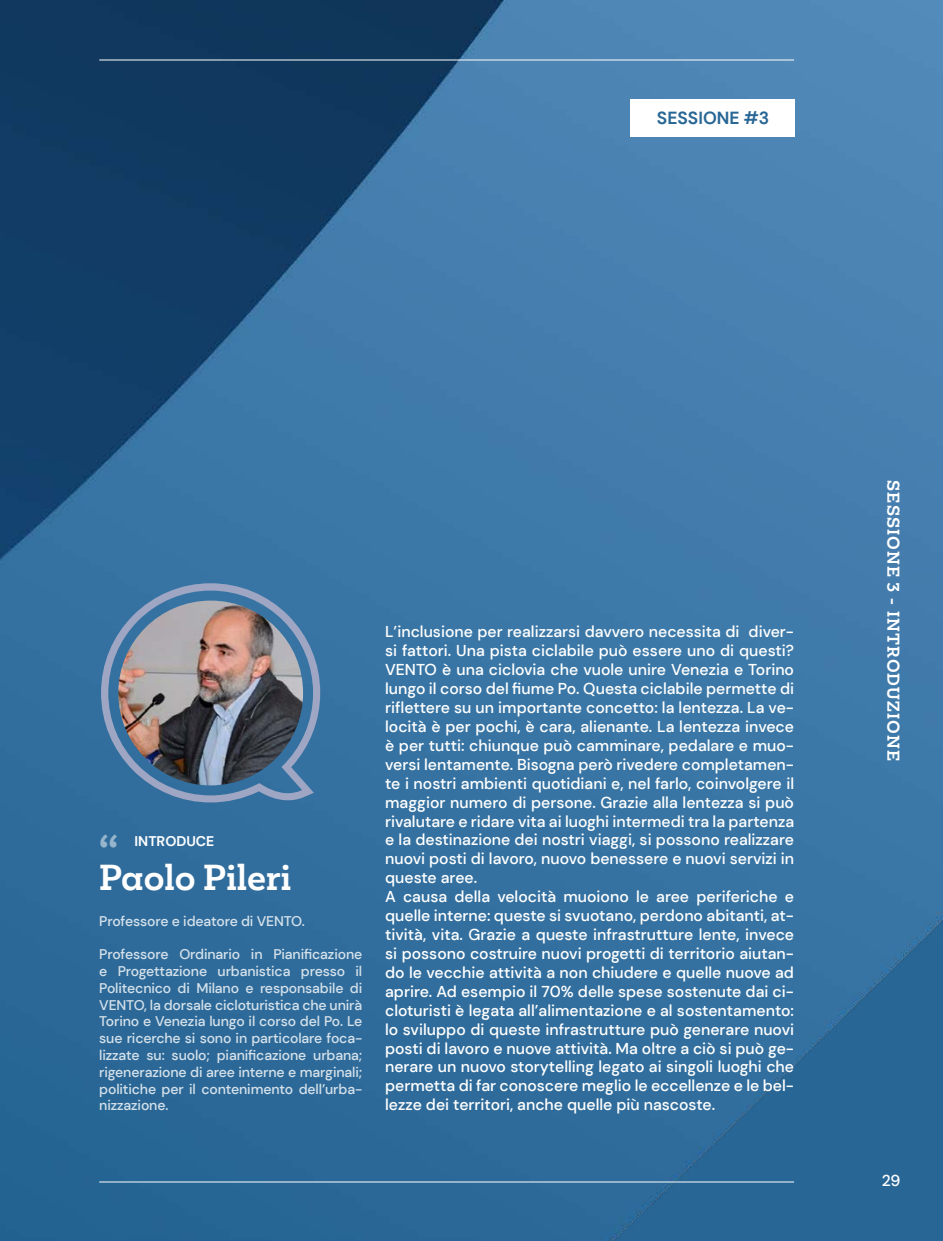
<style>
.page{position:relative;width:943px;height:1241px;background:#fff}
.page>*{position:absolute;margin:0;border:0;box-sizing:border-box;transform-origin:0 0}
.t1{font:700 40.25px "Mokoko";color:#fff}
.t2{font:700 33.25px "Mokoko";color:#fff}
.t3{font:700 17.5px "DM Sans";color:#296796}
.t4{font:500 15.75px/18.9px "DM Sans";color:#fff}
.t5{font:700 15.75px "Mokoko";letter-spacing:.07em;color:#fff}
.t6{font:500 14px/16.8px "DM Sans";letter-spacing:-.01em;color:#fff;text-align:justify}
.t7{font:700 14px "DM Sans";color:#fff}
</style>
<div class="page">
<img style="left:0;top:0;width:943px;height:1240px">
<div style="left:630px;top:99px;width:164px;height:38px;background:#fff"></div>
<svg style="left:101px;top:583px;width:219px;height:219px;background:#4e7da8"></svg>
<img style="left:118px;top:600px;width:185px;height:185px;border-radius:92px">
<hr style="left:99px;top:1181px;width:695px;height:1px;background:#fff">
<hr style="left:99px;top:60px;width:695px;height:1px;background:#fff">
<p class="t3" style="left:657px;top:107px;width:114px">SESSIONE #3</p>
<h1 class="t1" style="left:98px;top:824px;width:21px">“</h1>
<p class="t7" style="left:134px;top:832px;width:81px">INTRODUCE</p>
<h2 class="t2" style="left:99px;top:854px;width:194px">Paolo Pileri</h2>
<p class="t6" style="left:99px;top:912px;width:207px">Professore e ideatore di VENTO.</p>
<p class="t6" style="left:99px;top:945px;width:264px">Professore Ordinario in Pianificazione e Progettazione urbanistica presso il Politecnico di Milano e responsabile di VENTO, la dorsale cicloturistica che unirà Torino e Venezia lungo il corso del Po. Le sue ricerche si sono in particolare foca&shy;lizzate su: suolo; pianificazione urbana; rigenerazione di aree interne e marginali; politiche per il contenimento dell’urba&shy;nizzazione.</p>
<p class="t4" style="left:385px;top:622px;width:410px">L’inclusione per realizzarsi davvero necessita di diver&shy;si fattori. Una pista ciclabile può essere uno di questi?<br>VENTO è una ciclovia che vuole unire Venezia e Torino lungo il corso del fiume Po. Questa ciclabile permette di riflettere su un importante concetto: la lentezza. La ve&shy;locità è per pochi, è cara, alienante. La lentezza invece è per tutti: chiunque può camminare, pedalare e muo&shy;versi lentamente. Bisogna però rivedere completamen&shy;te i nostri ambienti quotidiani e, nel farlo, coinvolgere il maggior numero di persone. Grazie alla lentezza si può rivalutare e ridare vita ai luoghi intermedi tra la partenza e la destinazione dei nostri viaggi, si possono realizzare nuovi posti di lavoro, nuovo benessere e nuovi servizi in queste aree.<br>A causa della velocità muoiono le aree periferiche e quelle interne: queste si svuotano, perdono abitanti, at&shy;tività, vita. Grazie a queste infrastrutture lente, invece si possono costruire nuovi progetti di territorio aiutan&shy;do le vecchie attività a non chiudere e quelle nuove ad aprire. Ad esempio il 70% delle spese sostenute dai ci&shy;cloturisti è legata all’alimentazione e al sostentamento: lo sviluppo di queste infrastrutture può generare nuovi posti di lavoro e nuove attività. Ma oltre a ciò si può ge&shy;nerare un nuovo storytelling legato ai singoli luoghi che permetta di far conoscere meglio le eccellenze e le bel&shy;lezze dei territori, anche quelle più nascoste.</p>
<p class="t5" style="left:903px;top:480px;width:282px;rotate:90deg">SESSIONE 3 - INTRODUZIONE</p>
<p class="t4" style="left:881px;top:1170px;width:20px">29</p>
</div>
